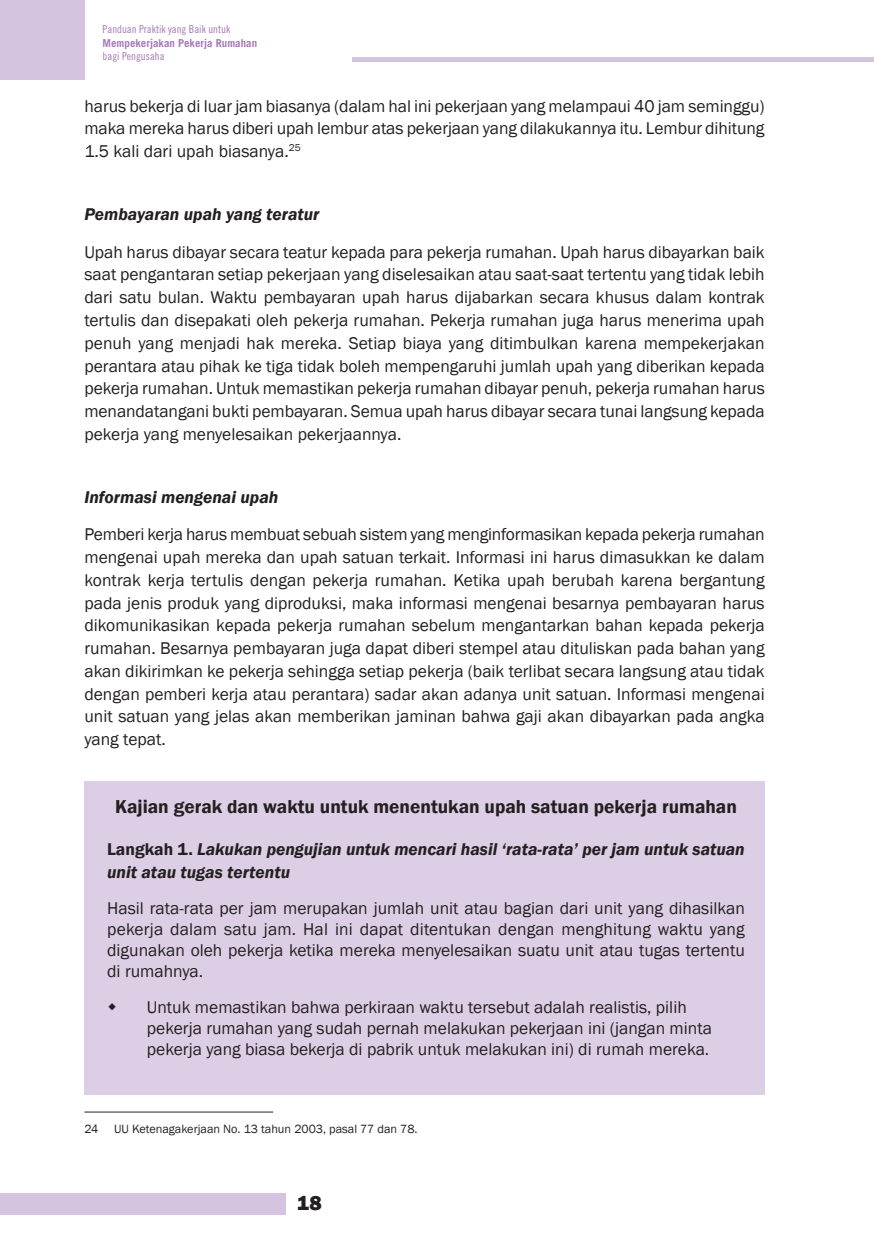
<style>
.page{position:relative;width:874px;height:1241px;background:#fff}
.page>*{position:absolute;margin:0;border:0;box-sizing:border-box;transform-origin:0 0}
.t1{font:800 21px "Franklin Gothic";color:#231f20}
.Hanging_indent{font:600 19.25px "Franklin Gothic";color:#231f20}
.Hanging_indent-2{font:17.5px/22.8px "Franklin Gothic";color:#231f20;text-align:justify}
.t2{font:italic 600 17.5px/22.8px "Franklin Gothic";color:#231f20}
.t3{font:12.25px "Franklin Gothic";color:#231f20}
.t4{font:10.85px "Trade Gothic Cond Eighteen";color:#a578b4}
.t5{font:700 10.85px "Trade Gothic";color:#a578b4}
.s1{font-style:normal}
</style>
<div class="page">
<div style="left:0;top:1193px;width:285px;height:21px;background:#d5c4df"></div>
<hr style="left:352px;top:57px;width:521px;height:4px;background:#d5c4df">
<div style="left:0;top:0;width:84px;height:79px;background:#d5c4df"></div>
<hr style="left:84px;top:1111px;width:189px;height:1px;background:#231f20">
<div style="left:84px;top:780px;width:680px;height:314px;background:#dccfe5"></div>
<p class="t4" style="left:103px;top:23px;width:129px">Panduan Praktik yang Baik untuk</p>
<p class="t5" style="left:103px;top:36px;width:156px">Mempekerjakan Pekerja Rumahan</p>
<p class="t4" style="left:103px;top:49px;width:63px">bagi Pengusaha</p>
<p class="Hanging_indent-2" style="left:84px;top:95px;width:681px">harus bekerja di luar jam biasanya (dalam hal ini pekerjaan yang melampaui 40 jam seminggu) maka mereka harus diberi upah lembur atas pekerjaan yang dilakukannya itu. Lembur dihitung 1.5 kali dari upah biasanya.<sup>25</sup></p>
<p class="t2" style="left:84px;top:203px;width:236px">Pembayaran upah yang teratur</p>
<p class="Hanging_indent-2" style="left:84px;top:241px;width:681px">Upah harus dibayar secara teatur kepada para pekerja rumahan. Upah harus dibayarkan baik saat pengantaran setiap pekerjaan yang diselesaikan atau saat-saat tertentu yang tidak lebih dari satu bulan. Waktu pembayaran upah harus dijabarkan secara khusus dalam kontrak tertulis dan disepakati oleh pekerja rumahan. Pekerja rumahan juga harus menerima upah penuh yang menjadi hak mereka. Setiap biaya yang ditimbulkan karena mempekerjakan perantara atau pihak ke tiga tidak boleh mempengaruhi jumlah upah yang diberikan kepada pekerja rumahan. Untuk memastikan pekerja rumahan dibayar penuh, pekerja rumahan harus menandatangani bukti pembayaran. Semua upah harus dibayar secara tunai langsung kepada pekerja yang menyelesaikan pekerjaannya.</p>
<p class="t2" style="left:84px;top:485px;width:195px">Informasi mengenai upah</p>
<p class="Hanging_indent-2" style="left:84px;top:523px;width:681px">Pemberi kerja harus membuat sebuah sistem yang menginformasikan kepada pekerja rumahan mengenai upah mereka dan upah satuan terkait. Informasi ini harus dimasukkan ke dalam kontrak kerja tertulis dengan pekerja rumahan. Ketika upah berubah karena bergantung pada jenis produk yang diproduksi, maka informasi mengenai besarnya pembayaran harus dikomunikasikan kepada pekerja rumahan sebelum mengantarkan bahan kepada pekerja rumahan. Besarnya pembayaran juga dapat diberi stempel atau dituliskan pada bahan yang akan dikirimkan ke pekerja sehingga setiap pekerja (baik terlibat secara langsung atau tidak dengan pemberi kerja atau perantara) sadar akan adanya unit satuan. Informasi mengenai unit satuan yang jelas akan memberikan jaminan bahwa gaji akan dibayarkan pada angka yang tepat.</p>
<p class="Hanging_indent" style="left:115px;top:794px;width:623px">Kajian gerak dan waktu untuk menentukan upah satuan pekerja rumahan</p>
<p class="t2" style="left:107px;top:837px;width:638px"><span class="s1">Langkah 1.</span> Lakukan pengujian untuk mencari hasil ‘rata-rata’ per jam untuk satuan unit atau tugas tertentu</p>
<p class="Hanging_indent-2" style="left:107px;top:897px;width:639px;line-height:21px">Hasil rata-rata per jam merupakan jumlah unit atau bagian dari unit yang dihasilkan pekerja dalam satu jam. Hal ini dapat ditentukan dengan menghitung waktu yang digunakan oleh pekerja ketika mereka menyelesaikan suatu unit atau tugas tertentu di rumahnya.</p>
<p class="Hanging_indent-2" style="left:147px;top:996px;width:566px;line-height:21px;text-align:left">Untuk memastikan bahwa perkiraan waktu tersebut adalah realistis, pilih pekerja rumahan yang sudah pernah melakukan pekerjaan ini (jangan minta pekerja yang biasa bekerja di pabrik untuk melakukan ini) di rumah mereka.</p>
<p class="t3" style="left:84px;top:1120px;width:15px">24</p>
<p class="t3" style="left:114px;top:1120px;width:305px">UU Ketenagakerjaan No. 13 tahun 2003, pasal 77 dan 78.</p>
<p class="t1" style="left:297px;top:1189px;width:26px">18</p>
</div>
